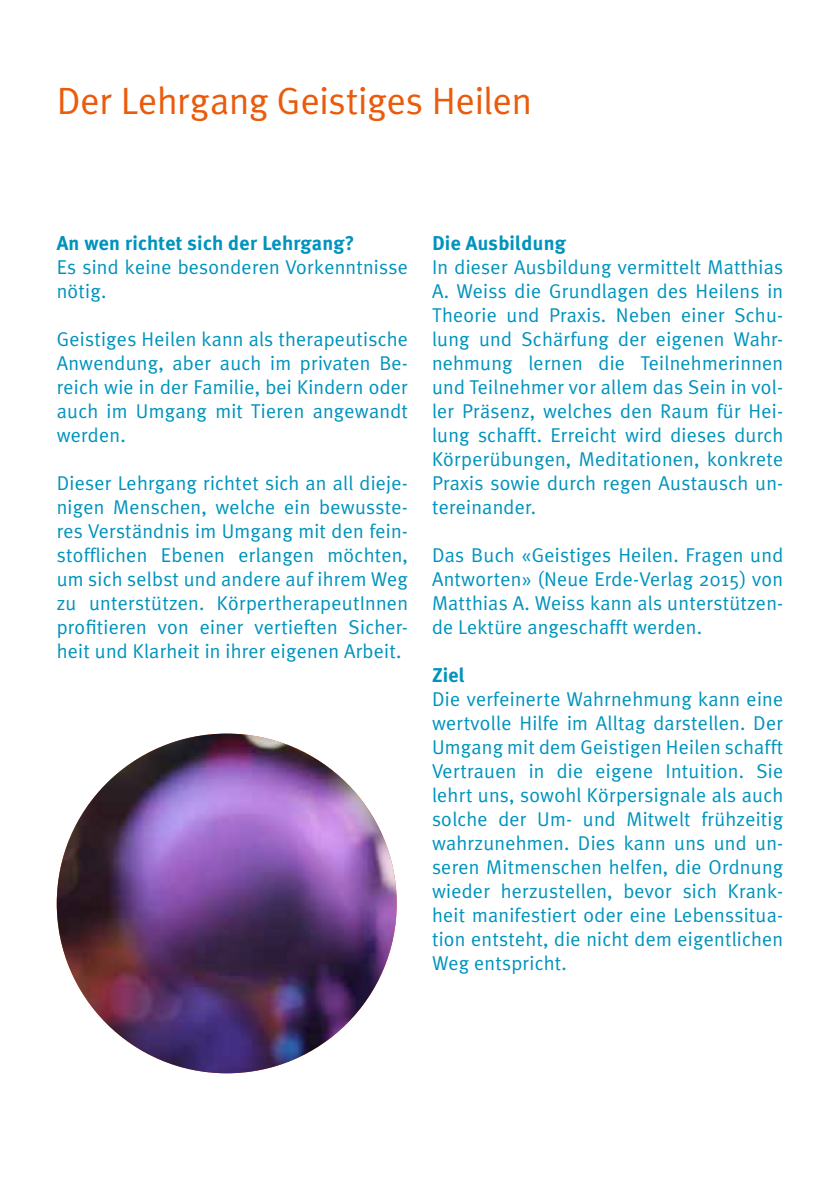
<style>
.page{position:relative;width:840px;height:1191px;background:#fff}
.page>*{position:absolute;margin:0;border:0;box-sizing:border-box;transform-origin:0 0}
.t1{font:38px "Meta Plus Normal";letter-spacing:-.01em;color:#ea5b0b}
.t2{font:20px/24px "Meta Plus Normal";letter-spacing:.01em;color:#0093bd;text-align:justify}
.t3{font:700 20px "Meta Plus";letter-spacing:.01em;color:#0093bd}
</style>
<div class="page">
<img style="left:57px;top:733px;width:339px;height:340px;border-radius:170px">
<h1 class="t1" style="left:57px;top:79px;width:476px">Der Lehrgang Geistiges Heilen</h1>
<p class="t3" style="left:57px;top:231px;width:299px">An wen richtet sich der Lehrgang?</p>
<p class="t2" style="left:57px;top:255px;width:352px">Es sind keine besonderen Vorkenntnisse nötig.</p>
<p class="t2" style="left:57px;top:327px;width:352px">Geistiges Heilen kann als therapeutische Anwendung, aber auch im privaten Be&shy;reich wie in der Familie, bei Kindern oder auch im Umgang mit Tieren angewandt werden.</p>
<p class="t2" style="left:57px;top:471px;width:352px">Dieser Lehrgang richtet sich an all dieje&shy;nigen Menschen, welche ein bewusste&shy;res Verständnis im Umgang mit den fein&shy;stofflichen Ebenen erlangen möchten, um sich selbst und andere auf ihrem Weg zu unterstützen. KörpertherapeutInnen profitieren von einer vertieften Sicher&shy;heit und Klarheit in ihrer eigenen Arbeit.</p>
<p class="t3" style="left:432px;top:231px;width:135px">Die Ausbildung</p>
<p class="t2" style="left:432px;top:255px;width:352px">In dieser Ausbildung vermittelt Matthias A. Weiss die Grundlagen des Heilens in Theorie und Praxis. Neben einer Schu&shy;lung und Schärfung der eigenen Wahr&shy;nehmung lernen die Teilnehmerinnen und Teilnehmer vor allem das Sein in vol&shy;ler Präsenz, welches den Raum für Hei&shy;lung schafft. Erreicht wird dieses durch Körperübungen, Meditationen, konkrete Praxis sowie durch regen Austausch un&shy;tereinander.</p>
<p class="t2" style="left:432px;top:543px;width:352px">Das Buch «Geistiges Heilen. Fragen und Antworten» (Neue Erde-Verlag 2015) von Matthias A. Weiss kann als unterstützen&shy;de Lektüre angeschafft werden.</p>
<p class="t3" style="left:432px;top:663px;width:34px">Ziel</p>
<p class="t2" style="left:432px;top:687px;width:352px">Die verfeinerte Wahrnehmung kann eine wertvolle Hilfe im Alltag darstellen. Der Umgang mit dem Geistigen Heilen schafft Vertrauen in die eigene Intuition. Sie lehrt uns, sowohl Körpersignale als auch solche der Um- und Mitwelt frühzeitig wahrzunehmen. Dies kann uns und un&shy;seren Mitmenschen helfen, die Ordnung wieder herzustellen, bevor sich Krank&shy;heit manifestiert oder eine Lebenssitua&shy;tion entsteht, die nicht dem eigentlichen Weg entspricht.</p>
</div>
